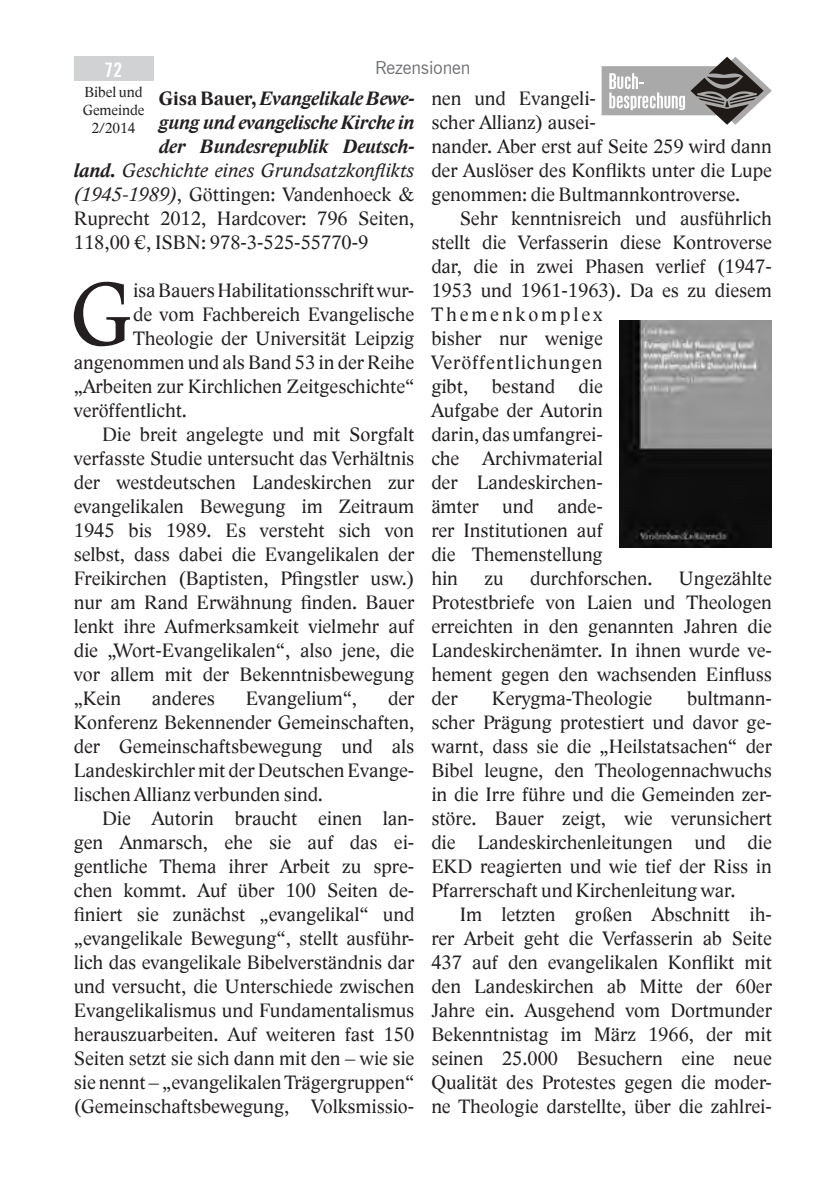
<style>
.page{position:relative;width:840px;height:1191px;background:#fff}
.page>*{position:absolute;margin:0;border:0;box-sizing:border-box;transform-origin:0 0}
.t1{font:90.8px "Lido STFCE";color:#231f20}
.t2{font:20px/24px "Lido STFCE";color:#231f20;text-align:justify}
.t3{font:italic 700 20px "Lido STFCE";color:#231f20}
.t4{font:italic 20px "Lido STFCE";color:#231f20}
.t5{font:700 condensed 20px "News Gothic BT";color:#fff}
.t6{font:18px "News Gothic BT";color:#6c6d70}
.t7{font:15px/18px "Lido STFCE";color:#231f20;text-align:center}
.s1{font-style:normal}
.s2{font-weight:700}
.s3{font-style:italic}
</style>
<div class="page">
<img style="left:619px;top:320px;width:152px;height:227px">
<div style="left:74px;top:57px;width:79px;height:24px;background:#d1d2d4"></div>
<svg style="left:601px;top:57px;width:170px;height:68px"></svg>
<p class="t6" style="left:375px;top:57px;width:97px">Rezensionen</p>
<p class="t5" style="left:105px;top:57px;width:19px">72</p>
<p class="t7" style="left:83px;top:83px;width:63px">Bibel und<br>Gemeinde<br>2/2014</p>
<p class="t3" style="left:159px;top:86px;width:257px"><span class="s1">Gisa Bauer,</span> Evangelikale Bewe-</p>
<p class="t3" style="left:159px;top:110px;width:257px">gung und evangelische Kirche in</p>
<p class="t3" style="left:159px;top:134px;width:257px">der Bundesrepublik Deutsch-</p>
<p class="t4" style="left:74px;top:158px;width:342px"><span class="s2">land.</span> Geschichte eines Grundsatzkonflikts</p>
<p class="t2" style="left:74px;top:182px;width:342px"><span class="s3">(1945-1989)</span>, Göttingen: Vandenhoeck &amp;</p>
<p class="t2" style="left:74px;top:206px;width:342px">Ruprecht 2012, Hardcover: 796 Seiten,</p>
<p class="t2" style="left:74px;top:230px;width:296px">118,00 €, ISBN: 978-3-525-55770-9</p>
<h1 class="t1" style="left:70px;top:260px;width:64px">G</h1>
<p class="t2" style="left:133px;top:278px;width:282px">isa Bauers Habilitationsschrift wur-</p>
<p class="t2" style="left:431px;top:86px;width:342px;text-align:left">nen und Evangeli-<br>scher Allianz) ausei-<br>nander. Aber erst auf Seite 259 wird dann der Auslöser des Konflikts unter die Lupe genommen: die Bultmannkontroverse.</p>
<p class="t2" style="left:431px;top:206px;width:342px;text-align:left;text-indent:28px">Sehr kenntnisreich und ausführlich stellt die Verfasserin diese Kontroverse dar, die in zwei Phasen verlief (1947-<br>1953 und 1961-1963). Da es zu diesem<br>Themenkomplex<br>bisher nur wenige<br>Veröffentlichungen<br>gibt, bestand die<br>Aufgabe der Autorin<br>darin, das umfangrei-<br>che Archivmaterial<br>der Landeskirchen-<br>ämter und ande-<br>rer Institutionen auf<br>die Themenstellung<br>hin</p>
<p class="t2" style="left:133px;top:302px;width:282px">de vom Fachbereich Evangelische</p>
<p class="t2" style="left:133px;top:326px;width:282px">Theologie der Universität Leipzig</p>
<p class="t2" style="left:74px;top:350px;width:342px">angenommen und als Band 53 in der Reihe</p>
<p class="t2" style="left:74px;top:374px;width:342px">„Arbeiten zur Kirchlichen Zeitgeschichte“</p>
<p class="t2" style="left:74px;top:398px;width:115px">veröffentlicht.</p>
<p class="t2" style="left:102px;top:422px;width:313px">Die breit angelegte und mit Sorgfalt</p>
<p class="t2" style="left:74px;top:446px;width:342px">verfasste Studie untersucht das Verhältnis</p>
<p class="t2" style="left:74px;top:470px;width:342px">der westdeutschen Landeskirchen zur</p>
<p class="t2" style="left:74px;top:494px;width:342px">evangelikalen Bewegung im Zeitraum</p>
<p class="t2" style="left:74px;top:518px;width:342px">1945 bis 1989. Es versteht sich von</p>
<p class="t2" style="left:74px;top:542px;width:342px">selbst, dass dabei die Evangelikalen der</p>
<p class="t2" style="left:74px;top:566px;width:342px">Freikirchen (Baptisten, Pfingstler usw.)</p>
<p class="t2" style="left:74px;top:590px;width:342px">nur am Rand Erwähnung finden. Bauer</p>
<p class="t2" style="left:74px;top:614px;width:342px">lenkt ihre Aufmerksamkeit vielmehr auf</p>
<p class="t2" style="left:74px;top:638px;width:342px">die „Wort-Evangelikalen“, also jene, die</p>
<p class="t2" style="left:74px;top:662px;width:342px">vor allem mit der Bekenntnisbewegung</p>
<p class="t2" style="left:74px;top:686px;width:49px">„Kein</p>
<p class="t2" style="left:152px;top:686px;width:64px">anderes</p>
<p class="t2" style="left:245px;top:686px;width:113px">Evangelium“,</p>
<p class="t2" style="left:431px;top:566px;width:342px;text-indent:247px">Ungezählte Protestbriefe von Laien und Theologen erreichten in den genannten Jahren die Landeskirchenämter. In ihnen wurde ve&shy;hement gegen den wachsenden Einfluss der</p>
<p class="t2" style="left:484px;top:566px;width:21px">zu</p>
<p class="t2" style="left:529px;top:566px;width:124px">durchforschen.</p>
<p class="t2" style="left:74px;top:686px;width:342px;text-indent:314px">der Konferenz Bekennender Gemeinschaften, der Gemeinschaftsbewegung und als Landeskirchler mit der Deutschen Evange&shy;lischen Allianz verbunden sind.</p>
<p class="t2" style="left:74px;top:806px;width:342px;text-indent:28px">Die Autorin braucht einen lan&shy;gen Anmarsch, ehe sie auf das ei&shy;gentliche Thema ihrer Arbeit zu spre&shy;chen kommt. Auf über 100 Seiten de&shy;finiert sie zunächst „evangelikal“ und „evangelikale Bewegung“, stellt ausführ&shy;lich das evangelikale Bibelverständnis dar und versucht, die Unterschiede zwischen Evangelikalismus und Fundamentalismus herauszuarbeiten. Auf weiteren fast 150<br>Seiten setzt sie sich dann mit den – wie sie sie nennt – „evangelikalen Trägergruppen“ (Gemeinschaftsbewegung, Volksmissio---</p>
<p class="t2" style="left:431px;top:686px;width:342px;text-indent:255px">bultmann&shy;scher Prägung protestiert und davor ge&shy;warnt, dass sie die „Heilstatsachen“ der Bibel leugne, den Theologennachwuchs in die Irre führe und die Gemeinden zer&shy;störe. Bauer zeigt, wie verunsichert die Landeskirchenleitungen und die EKD reagierten und wie tief der Riss in Pfarrerschaft und Kirchenleitung war.</p>
<p class="t2" style="left:431px;top:902px;width:342px;text-indent:28px">Im letzten großen Abschnitt ih&shy;rer Arbeit geht die Verfasserin ab Seite 437 auf den evangelikalen Konflikt mit den Landeskirchen ab Mitte der 60er Jahre ein. Ausgehend vom Dortmunder Bekenntnistag im März 1966, der mit seinen 25.000 Besuchern eine neue Qualität des Protestes gegen die moder&shy;ne Theologie darstellte, über die zahlrei-</p>
<p class="t2" style="left:492px;top:686px;width:161px">Kerygma-Theologie</p>
</div>
